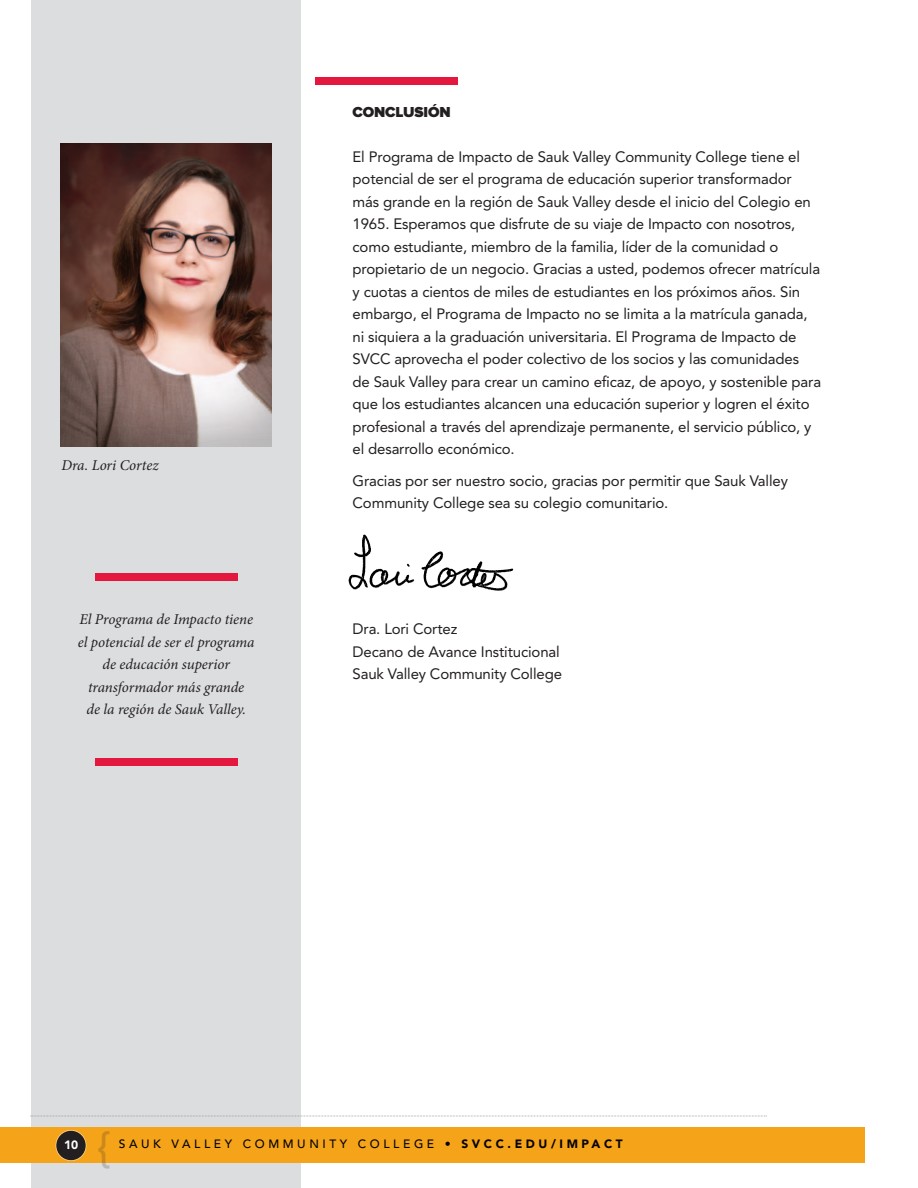
<style>
.page{position:relative;width:918px;height:1188px;background:#fff}
.page>*{position:absolute;margin:0;border:0;box-sizing:border-box;transform-origin:0 0}
.t1{font:500 42px "Avenir LT Std";color:rgb(35 31 32/.2)}
.t2{font:15px/22.5px "Avenir LT Std";letter-spacing:-.01em;color:#231f20}
.t3{font:italic 15px/22.5px "Minion Pro";letter-spacing:-.005em;color:#231f20;text-align:center}
.t4{font:900 15px "Proxima Nova";letter-spacing:-.01em;color:#231f20}
.t5{font:500 12px "Avenir LT Std";letter-spacing:.3em;color:#070301}
.t6{font:900 12px "Avenir LT Std";color:#fff}
.s1{font-weight:900}
</style>
<div class="page">
<div style="left:31px;top:0;width:270px;height:1188px;background:#dcdddf"></div>
<div style="left:0;top:1127px;width:864px;height:35px;background:#f5a41a"></div>
<div style="left:56px;top:1131px;width:30px;height:29px;background:#231f20;border-radius:50%"></div>
<div style="left:56px;top:1130px;width:31px;height:31px;border:2px solid #fff;border-radius:50%"></div>
<svg style="left:31px;top:1116px;width:736px;height:1px"></svg>
<img style="left:61px;top:143px;width:211px;height:303px">
<div style="left:95px;top:573px;width:142px;height:8px;background:#e4183e"></div>
<div style="left:95px;top:758px;width:142px;height:8px;background:#e4183e"></div>
<div style="left:315px;top:77px;width:143px;height:8px;background:#e4183e"></div>
<img style="left:348px;top:534px;width:166px;height:57px">
<p class="t3" style="left:61px;top:455px;width:99px">Dra. Lori Cortez</p>
<p class="t3" style="left:78px;top:609px;width:178px">El Programa de Impacto tiene el potencial de ser el programa de educación superior transformador más grande<br>de la región de Sauk Valley.</p>
<p class="t4" style="left:353px;top:107px;width:100px">CONCLUSIÓN</p>
<p class="t2" style="left:353px;top:147px;width:470px">El Programa de Impacto de Sauk Valley Community College tiene el potencial de ser el programa de educación superior transformador más grande en la región de Sauk Valley desde el inicio del Colegio en 1965. Esperamos que disfrute de su viaje de Impacto con nosotros, como estudiante, miembro de la familia, líder de la comunidad o propietario de un negocio. Gracias a usted, podemos ofrecer matrícula y cuotas a cientos de miles de estudiantes en los próximos años. Sin embargo, el Programa de Impacto no se limita a la matrícula ganada, ni siquiera a la graduación universitaria. El Programa de Impacto de SVCC aprovecha el poder colectivo de los socios y las comunidades<br>de Sauk Valley para crear un camino eficaz, de apoyo, y sostenible para que los estudiantes alcancen una educación superior y logren el éxito profesional a través del aprendizaje permanente, el servicio público, y el desarrollo económico.</p>
<p class="t2" style="left:353px;top:471px;width:437px">Gracias por ser nuestro socio, gracias por permitir que Sauk Valley<br>Community College sea su colegio comunitario.</p>
<p class="t2" style="left:353px;top:619px;width:106px">Dra. Lori Cortez</p>
<p class="t2" style="left:353px;top:642px;width:209px">Decano de Avance Institucional</p>
<p class="t2" style="left:353px;top:664px;width:211px">Sauk Valley Community College</p>
<p class="t6" style="left:64px;top:1140px;width:16px">10</p>
<p class="t1" style="left:97px;top:1123px;width:16px">{</p>
<p class="t5" style="left:119px;top:1137px;width:505px">SAUK VALLEY COMMUNITY COLLEGE • <span class="s1">SVCC.EDU/IMPACT</span></p>
</div>
